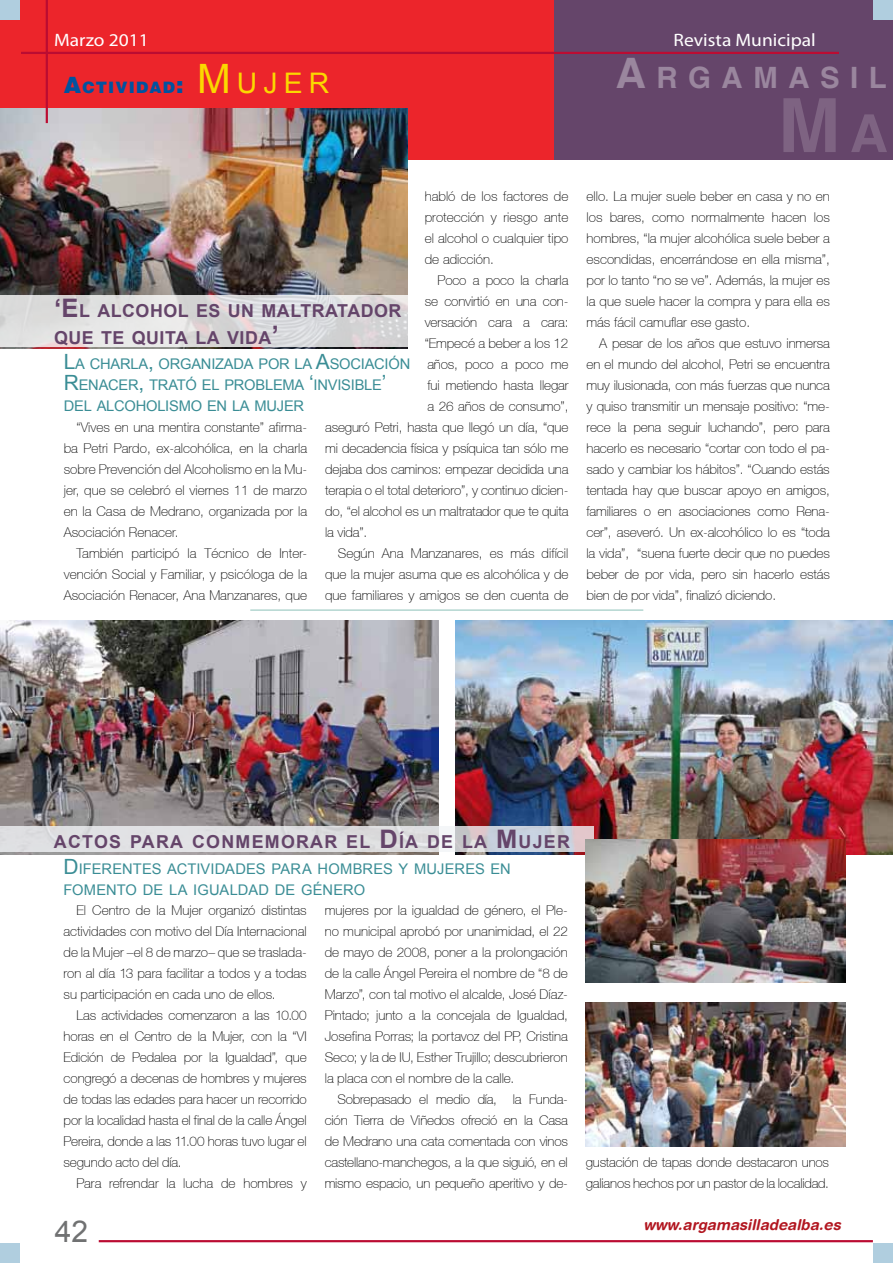
<style>
.page{position:relative;width:893px;height:1263px;background:#fff}
.page>*{position:absolute;margin:0;border:0;box-sizing:border-box;transform-origin:0 0}
.t1{font:700 75px "Helvetica";color:#7e6382}
.t2{font:30px "Arial";color:#707172}
.t3{font:700 29.4px "Helvetica";letter-spacing:.355em;color:#9a869e}
.t4{font:18px "Myriad Pro";color:#fff;scale:1.08 1}
.t5{font:700 17.85px/27px "Arial";letter-spacing:.03em;color:#65456a}
.t6{font:700 17.85px "Arial";letter-spacing:.07em;color:#65456a}
.t7{font:900 15.75px "Helvetica";letter-spacing:.07em;color:#0053a0}
.t8{font:italic 700 15px "Helvetica Rounded";color:#b21721}
.t9{font:14.7px/21px "Arial";letter-spacing:-.015em;color:#3a8d95}
.t10{font:14.7px/21px "Arial";letter-spacing:.01em;color:#3a8d95}
.t11{font:100 13.5px/21px "Helvetica 35";letter-spacing:-.01em;color:#000;text-align:justify}
.s1{font-size:22.5px}
.s2{font-family:"Arial";font-weight:400;font-size:40.5px;color:#fbd800}
.s3{font-family:"Arial";font-weight:400;font-size:28.35px;color:#fbd800}
.s4{font-size:42px}
.s5{font-size:52.5px}
.s6{font-size:25.5px}
.s7{font-size:21px}
</style>
<div class="page">
<hr style="left:99px;top:1240px;width:774px;height:2px;background:#bb0c32">
<div style="left:873px;top:1243px;width:20px;height:20px;background:#b0cedf"></div>
<div style="left:0;top:1243px;width:20px;height:20px;background:#b0cedf"></div>
<div style="left:392px;top:0;width:501px;height:159px;background:#65456a"></div>
<div style="left:0;top:0;width:554px;height:159px;background:#ec252b"></div>
<hr style="left:21px;top:52px;width:818px;height:2px;background:#bb0c32">
<div style="left:873px;top:0;width:20px;height:20px;background:#b0cedf"></div>
<div style="left:0;top:0;width:20px;height:20px;background:#b0cedf"></div>
<img style="left:0;top:108px;width:408px;height:240px">
<svg style="left:0;top:295px;width:408px;height:51px;background:#dddcdd"></svg>
<img style="left:0;top:621px;width:439px;height:234px">
<img style="left:456px;top:621px;width:437px;height:233px">
<hr style="left:250px;top:609px;width:393px;height:2px;background:#b3d6d0">
<hr style="left:46px;top:0;width:2px;height:123px;background:#bb0c32">
<img style="left:586px;top:1002px;width:259px;height:144px">
<svg style="left:0;top:826px;width:594px;height:25px;background:#dadbdf"></svg>
<img style="left:586px;top:839px;width:259px;height:144px">
<h3 class="t4" style="left:54px;top:29px;width:89px">Marzo 2011</h3>
<h3 class="t4" style="left:674px;top:29px;width:133px">Revista Municipal</h3>
<p class="t7" style="left:64px;top:77px;width:267px"><span class="s1">A</span>CTIVIDAD<span class="s1">:</span> <span class="s2">M</span> <span class="s3">U J E R</span></p>
<h3 class="t3" style="left:616px;top:59px;width:273px"><span class="s4">A</span>RGAMASIL</h3>
<h1 class="t1" style="left:778px;top:80px;width:109px">M <span class="s5">A</span></h1>
<p class="t11" style="left:425px;top:186px;width:145px">habló de los factores de protección y riesgo ante el alcohol o cualquier tipo de adicción.</p>
<p class="t11" style="left:437px;top:270px;width:132px">Poco a poco la charla</p>
<p class="t11" style="left:425px;top:291px;width:145px">se convirtió en una con-</p>
<p class="t11" style="left:425px;top:312px;width:145px">versación cara a cara:</p>
<p class="t11" style="left:425px;top:333px;width:145px">“Empecé a beber a los 12</p>
<p class="t11" style="left:427px;top:354px;width:143px">años, poco a poco me</p>
<p class="t11" style="left:427px;top:375px;width:143px">fui metiendo hasta llegar</p>
<p class="t11" style="left:427px;top:396px;width:143px">a 26 años de consumo”,</p>
<p class="t11" style="left:325px;top:417px;width:245px">aseguró Petri, hasta que llegó un día, “que</p>
<p class="t11" style="left:325px;top:438px;width:245px">mi decadencia física y psíquica tan sólo me</p>
<p class="t11" style="left:325px;top:459px;width:245px">dejaba dos caminos: empezar decidida una</p>
<p class="t11" style="left:325px;top:480px;width:245px">terapia o el total deterioro”, y continuo dicien-</p>
<p class="t11" style="left:325px;top:501px;width:245px">do, “el alcohol es un maltratador que te quita</p>
<p class="t11" style="left:325px;top:522px;width:44px">la vida”.</p>
<p class="t11" style="left:338px;top:543px;width:232px">Según Ana Manzanares, es más difícil</p>
<p class="t11" style="left:325px;top:564px;width:245px">que la mujer asuma que es alcohólica y de</p>
<p class="t11" style="left:325px;top:585px;width:245px">que familiares y amigos se den cuenta de</p>
<h3 class="t5" style="left:54px;top:298px;width:349px"><span class="s6">‘E</span> L ALCOHOL ES UN MALTRATADOR<br>QUE TE QUITA LA VIDA<span class="s6">’</span></h3>
<p class="t9" style="left:64px;top:353px;width:348px"><span class="s7">L</span>A CHARLA<span class="s7">,</span> ORGANIZADA POR LA <span class="s7">A</span>SOCIACIÓN<br><span class="s7">R</span>ENACER<span class="s7">,</span> TRATÓ EL PROBLEMA <span class="s7">‘</span>INVISIBLE<span class="s7">’<br></span>DEL ALCOHOLISMO EN LA MUJER</p>
<p class="t11" style="left:64px;top:417px;width:245px;text-indent:13px">“Vives en una mentira constante” afirma&shy;ba Petri Pardo, ex-alcohólica, en la charla sobre Prevención del Alcoholismo en la Mu&shy;jer, que se celebró el viernes 11 de marzo en la Casa de Medrano, organizada por la Asociación Renacer.</p>
<p class="t11" style="left:64px;top:543px;width:245px;text-indent:13px">También participó la Técnico de Inter&shy;vención Social y Familiar, y psicóloga de la Asociación Renacer, Ana Manzanares, que</p>
<p class="t11" style="left:586px;top:186px;width:245px">ello. La mujer suele beber en casa y no en los bares, como normalmente hacen los hombres, “la mujer alcohólica suele beber a escondidas, encerrándose en ella misma”, por lo tanto “no se ve”. Además, la mujer es la que suele hacer la compra y para ella es más fácil camuflar ese gasto.</p>
<p class="t11" style="left:586px;top:333px;width:245px;text-indent:13px">A pesar de los años que estuvo inmersa en el mundo del alcohol, Petri se encuentra muy ilusionada, con más fuerzas que nunca y quiso transmitir un mensaje positivo: “me&shy;rece la pena seguir luchando”, pero para hacerlo es necesario “cortar con todo el pa&shy;sado y cambiar los hábitos”. “Cuando estás tentada hay que buscar apoyo en amigos, familiares o en asociaciones como Rena&shy;cer”, aseveró. Un ex-alcohólico lo es “toda la vida”, “suena fuerte decir que no puedes beber de por vida, pero sin hacerlo estás bien de por vida”, finalizó diciendo.</p>
<h3 class="t6" style="left:54px;top:830px;width:518px">ACTOS PARA CONMEMORAR EL <span class="s6">D</span>ÍA DE LA <span class="s6">M</span> UJER</h3>
<p class="t10" style="left:63px;top:859px;width:449px"><span class="s7">D</span> IFERENTES ACTIVIDADES PARA HOMBRES Y MUJERES EN<br>FOMENTO DE LA IGUALDAD DE GÉNERO</p>
<p class="t11" style="left:64px;top:900px;width:245px;text-indent:13px">El Centro de la Mujer organizó distintas actividades con motivo del Día Internacional de la Mujer –el 8 de marzo– que se traslada&shy;ron al día 13 para facilitar a todos y a todas su participación en cada uno de ellos.</p>
<p class="t11" style="left:64px;top:1005px;width:245px;text-indent:13px">Las actividades comenzaron a las 10.00 horas en el Centro de la Mujer, con la “VI Edición de Pedalea por la Igualdad”, que congregó a decenas de hombres y mujeres de todas las edades para hacer un recorrido por la localidad hasta el final de la calle Ángel Pereira, donde a las 11.00 horas tuvo lugar el segundo acto del día.</p>
<p class="t11" style="left:76px;top:1173px;width:232px">Para refrendar la lucha de hombres y</p>
<p class="t11" style="left:325px;top:900px;width:245px">mujeres por la igualdad de género, el Ple&shy;no municipal aprobó por unanimidad, el 22 de mayo de 2008, poner a la prolongación de la calle Ángel Pereira el nombre de “8 de Marzo”, con tal motivo el alcalde, José Díaz-Pintado; junto a la concejala de Igualdad, Josefina Porras; la portavoz del PP, Cristina Seco; y la de IU, Esther Trujillo; descubrieron la placa con el nombre de la calle.</p>
<p class="t11" style="left:325px;top:1089px;width:245px;text-indent:13px">Sobrepasado el medio día, la Funda&shy;ción Tierra de Viñedos ofreció en la Casa de Medrano una cata comentada con vinos castellano-manchegos, a la que siguió, en el mismo espacio, un pequeño aperitivo y de-</p>
<p class="t11" style="left:586px;top:1152px;width:245px">gustación de tapas donde destacaron unos galianos hechos por un pastor de la localidad.</p>
<h2 class="t2" style="left:55px;top:1212px;width:35px">42</h2>
<p class="t8" style="left:643px;top:1215px;width:199px">www.argamasilladealba.es</p>
</div>
